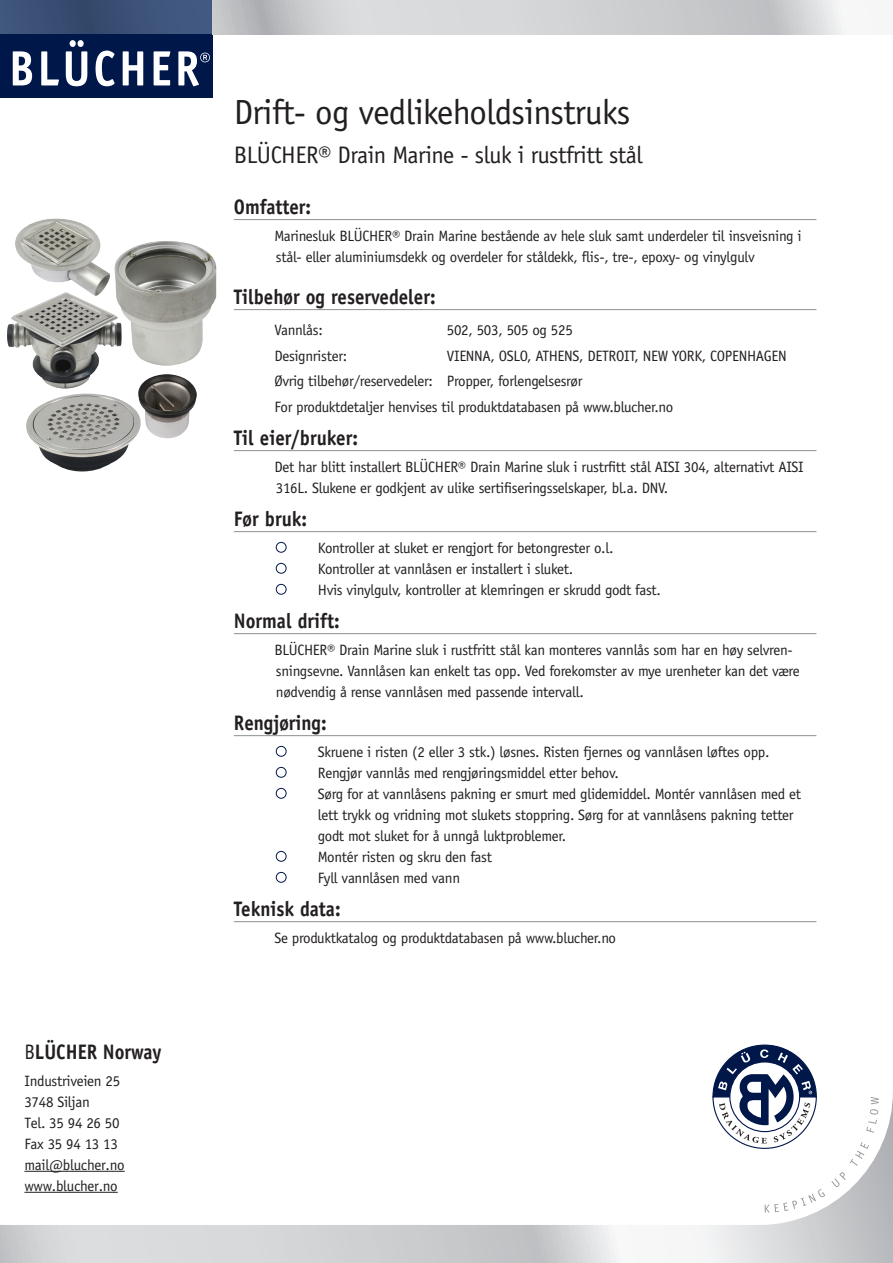
<style>
.page{position:relative;width:893px;height:1263px;background:#fff}
.page>*{position:absolute;margin:0;border:0;box-sizing:border-box;transform-origin:0 0}
.t1{font:34.95px "Officina Sans";letter-spacing:-.02em;color:#231f20}
.t2{font:24px "Officina Sans";letter-spacing:-.02em;color:#231f20}
.t3{font:700 21px "Officina Sans";color:#231f20;scale:.9 1}
.t4{font:15px/21px "Officina Sans";letter-spacing:-.02em;color:#231f20}
.s1{font-weight:400}
</style>
<div class="page">
<div style="left:0;top:0;width:213px;height:34px;background:linear-gradient(to right,#384d71,#3f567d)"></div>
<div style="left:0;top:34px;width:213px;height:64px;background:#00174a"></div>
<svg style="left:13px;top:51px;width:19px;height:34px"></svg>
<svg style="left:41px;top:51px;width:18px;height:34px"></svg>
<svg style="left:66px;top:40px;width:21px;height:46px"></svg>
<svg style="left:96px;top:51px;width:19px;height:35px"></svg>
<svg style="left:123px;top:51px;width:20px;height:34px"></svg>
<svg style="left:154px;top:51px;width:16px;height:34px"></svg>
<svg style="left:178px;top:51px;width:32px;height:35px"></svg>
<svg style="left:213px;top:0;width:635px;height:34px;background:#cfd0d2"></svg>
<img style="left:15px;top:219px;width:95px;height:73px">
<hr style="left:234px;top:219px;width:582px;height:1px;background:#939598">
<hr style="left:234px;top:309px;width:582px;height:1px;background:#939598">
<hr style="left:234px;top:450px;width:582px;height:1px;background:#939598">
<hr style="left:234px;top:531px;width:582px;height:1px;background:#939598">
<hr style="left:234px;top:633px;width:582px;height:1px;background:#939598">
<hr style="left:234px;top:735px;width:582px;height:1px;background:#939598">
<hr style="left:234px;top:921px;width:582px;height:1px;background:#939598">
<div style="left:276px;top:542px;width:10px;height:11px;border:1px solid #00174a;border-radius:50%"></div>
<div style="left:276px;top:563px;width:10px;height:11px;border:1px solid #00174a;border-radius:50%"></div>
<div style="left:276px;top:584px;width:10px;height:11px;border:1px solid #00174a;border-radius:50%"></div>
<div style="left:276px;top:746px;width:10px;height:11px;border:1px solid #00174a;border-radius:50%"></div>
<div style="left:276px;top:767px;width:10px;height:11px;border:1px solid #00174a;border-radius:50%"></div>
<div style="left:276px;top:788px;width:10px;height:11px;border:1px solid #00174a;border-radius:50%"></div>
<div style="left:276px;top:851px;width:10px;height:11px;border:1px solid #00174a;border-radius:50%"></div>
<div style="left:276px;top:872px;width:10px;height:11px;border:1px solid #00174a;border-radius:50%"></div>
<svg style="left:0;top:1096px;width:893px;height:167px"></svg>
<svg style="left:712px;top:1044px;width:105px;height:105px"></svg>
<svg style="left:765px;top:1189px;width:60px;height:24px"></svg>
<svg style="left:831px;top:1142px;width:38px;height:45px"></svg>
<svg style="left:866px;top:1097px;width:13px;height:36px"></svg>
<img style="left:114px;top:241px;width:102px;height:125px">
<img style="left:7px;top:292px;width:115px;height:97px">
<img style="left:138px;top:374px;width:59px;height:64px">
<img style="left:26px;top:394px;width:115px;height:78px">
<hr style="left:24px;top:1171px;width:101px;height:1px;background:#231f20">
<hr style="left:24px;top:1192px;width:94px;height:1px;background:#231f20">
<h3 class="t3" style="left:24px;top:1038px;width:154px"><span class="s1">B</span>LÜCHER Norway</h3>
<p class="t4" style="left:24px;top:1070px;width:102px">Industriveien 25<br>3748 Siljan<br>Tel. 35 94 26 50<br>Fax 35 94 13 13 mail@blucher.no www.blucher.no</p>
<h1 class="t1" style="left:234px;top:92px;width:398px">Drift- og vedlikeholdsinstruks</h1>
<h2 class="t2" style="left:234px;top:141px;width:410px">BLÜCHER® Drain Marine - sluk i rustfritt stål</h2>
<h3 class="t3" style="left:234px;top:193px;width:87px">Omfatter:</h3>
<p class="t4" style="left:274px;top:225px;width:529px">Marinesluk BLÜCHER® Drain Marine bestående av hele sluk samt underdeler til insveisning i stål- eller aluminiumsdekk og overdeler for ståldekk, flis-, tre-, epoxy- og vinylgulv</p>
<h3 class="t3" style="left:234px;top:283px;width:226px">Tilbehør og reservedeler:</h3>
<p class="t4" style="left:274px;top:320px;width:50px">Vannlås:</p>
<p class="t4" style="left:447px;top:320px;width:127px">502, 503, 505 og 525</p>
<p class="t4" style="left:274px;top:345px;width:74px">Designrister:</p>
<p class="t4" style="left:274px;top:343px;width:514px;line-height:25.5px;text-indent:173px">VIENNA, OSLO, ATHENS, DETROIT, NEW YORK, COPENHAGEN<br>Øvrig tilbehør/reservedeler: Propper, forlengelsesrør<br>For produktdetaljer henvises til produktdatabasen på www.blucher.no</p>
<h3 class="t3" style="left:234px;top:424px;width:139px">Til eier/bruker:</h3>
<p class="t4" style="left:274px;top:456px;width:531px">Det har blitt installert BLÜCHER® Drain Marine sluk i rustrfitt stål AISI 304, alternativt AISI<br>316L. Slukene er godkjent av ulike sertifiseringsselskaper, bl.a. DNV.</p>
<h3 class="t3" style="left:234px;top:505px;width:83px">Før bruk:</h3>
<p class="t4" style="left:318px;top:537px;width:345px">Kontroller at sluket er rengjort for betongrester o.l.<br>Kontroller at vannlåsen er installert i sluket.<br>Hvis vinylgulv, kontroller at klemringen er skrudd godt fast.</p>
<h3 class="t3" style="left:234px;top:607px;width:119px">Normal drift:</h3>
<p class="t4" style="left:274px;top:639px;width:527px">BLÜCHER® Drain Marine sluk i rustfritt stål kan monteres vannlås som har en høy selvren&shy;sningsevne. Vannlåsen kan enkelt tas opp. Ved forekomster av mye urenheter kan det være nødvendig å rense vannlåsen med passende intervall.</p>
<h3 class="t3" style="left:234px;top:709px;width:105px">Rengjøring:</h3>
<p class="t4" style="left:318px;top:741px;width:485px">Skruene i risten (2 eller 3 stk.) løsnes. Risten fjernes og vannlåsen løftes opp.<br>Rengjør vannlås med rengjøringsmiddel etter behov.<br>Sørg for at vannlåsens pakning er smurt med glidemiddel. Montér vannlåsen med et lett trykk og vridning mot slukets stoppring. Sørg for at vannlåsens pakning tetter godt mot sluket for å unngå luktproblemer.<br>Montér risten og skru den fast<br>Fyll vannlåsen med vann</p>
<h3 class="t3" style="left:234px;top:895px;width:120px">Teknisk data:</h3>
<p class="t4" style="left:274px;top:927px;width:343px">Se produktkatalog og produktdatabasen på www.blucher.no</p>
</div>
